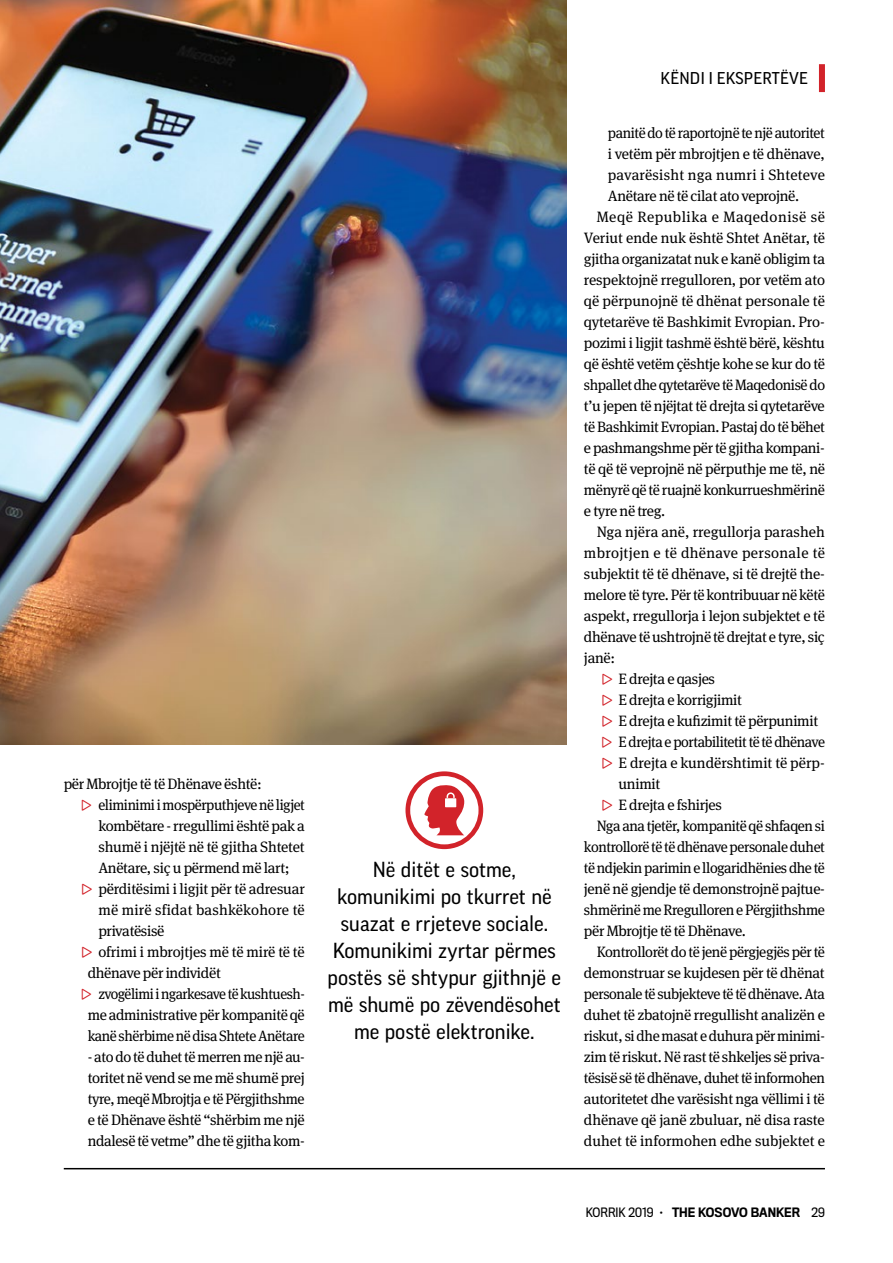
<style>
.page{position:relative;width:893px;height:1263px;background:#fff}
.page>*{position:absolute;margin:0;border:0;box-sizing:border-box;transform-origin:0 0}
.t1{font:21px/27px "Good Pro";color:#000;text-align:center}
.t2{font:16.5px "Good Pro";letter-spacing:.01em;color:#000}
.t3{font:15px/21px "Meta Serif Pro";letter-spacing:-.02em;color:#000;text-align:justify}
.t4{font:15px "Meta Serif Pro";color:#000}
.t5{font:15px "Meta Serif Pro";letter-spacing:-.02em;color:#000;scale:.96 1}
.t6{font:15px "Meta Serif Pro";letter-spacing:-.02em;color:#000;scale:.95 1}
.t7{font:15px "Meta Serif Pro";letter-spacing:.02em;color:#000}
.t8{font:15px "Meta Serif Pro";letter-spacing:.015em;color:#000}
.t9{font:15px "Meta Serif Pro";letter-spacing:.01em;color:#000}
.t10{font:15px "Meta Serif Pro";letter-spacing:.035em;color:#000}
.t11{font:500 12px "Titling Gothic FB Narrow";color:#000}
.s1{font-family:"Netto Icons OT";color:#d2232a}
.s2{font-weight:400}
</style>
<div class="page">
<div style="left:819px;top:64px;width:6px;height:28px;background:#d2232a"></div>
<hr style="left:64px;top:1168px;width:761px;height:1px;background:#000">
<img style="left:0;top:0;width:567px;height:744px">
<svg style="left:405px;top:771px;width:78px;height:78px"></svg>
<p class="t3" style="left:64px;top:773px;width:199px">për Mbrojtje të të Dhënave është:</p>
<p class="t5" style="left:77px;top:794px;width:239px"><span class="s1">&gt;</span> eliminimi i mospërputhjeve në ligjet</p>
<p class="t3" style="left:98px;top:815px;width:208px">kombëtare - rregullimi është pak a</p>
<p class="t3" style="left:98px;top:836px;width:208px">shumë i njëjtë në të gjitha Shtetet</p>
<p class="t3" style="left:98px;top:857px;width:193px">Anëtare, siç u përmend më lart;</p>
<p class="t3" style="left:77px;top:878px;width:230px"><span class="s1">&gt;</span> përditësimi i ligjit për të adresuar</p>
<p class="t9" style="left:98px;top:899px;width:208px">më mirë sfidat bashkëkohore të</p>
<p class="t3" style="left:98px;top:920px;width:67px">privatësisë</p>
<p class="t3" style="left:77px;top:941px;width:230px"><span class="s1">&gt;</span>ofrimi i mbrojtjes më të mirë të të</p>
<p class="t3" style="left:88px;top:962px;width:135px">dhënave për individët</p>
<p class="t6" style="left:77px;top:983px;width:242px"><span class="s1">&gt;</span> zvogëlimi i ngarkesave të kushtuesh-</p>
<p class="t3" style="left:88px;top:1004px;width:219px">me administrative për kompanitë që</p>
<p class="t5" style="left:88px;top:1025px;width:228px">kanë shërbime në disa Shtete Anëtare</p>
<p class="t3" style="left:88px;top:1046px;width:219px">- ato do të duhet të merren me një au&shy;toritet në vend se me më shumë prej tyre, meqë Mbrojtja e të Përgjithshme e të Dhënave është “shërbim me një ndalesë të vetme” dhe të gjitha kom-</p>
<h1 class="t1" style="left:328px;top:856px;width:235px">Në ditët e sotme, komunikimi po tkurret në suazat e rrjeteve sociale.<br>Komunikimi zyrtar përmes postës së shtypur gjithnjë e më shumë po zëvendësohet me postë elektronike.</h1>
<p class="t2" style="left:660px;top:68px;width:149px">KËNDI I EKSPERTËVE</p>
<p class="t3" style="left:608px;top:122px;width:218px">panitë do të raportojnë te një autoritet</p>
<p class="t3" style="left:608px;top:143px;width:218px">i vetëm për mbrojtjen e të dhënave,</p>
<p class="t8" style="left:608px;top:164px;width:219px">pavarësisht nga numri i Shteteve</p>
<p class="t3" style="left:608px;top:185px;width:193px">Anëtare në të cilat ato veprojnë.</p>
<p class="t10" style="left:597px;top:206px;width:230px">Meqë Republika e Maqedonisë së</p>
<p class="t4" style="left:584px;top:227px;width:243px">Veriut ende nuk është Shtet Anëtar, të</p>
<p class="t3" style="left:584px;top:248px;width:243px">gjitha organizatat nuk e kanë obligim ta</p>
<p class="t3" style="left:584px;top:269px;width:243px">respektojnë rregulloren, por vetëm ato</p>
<p class="t4" style="left:584px;top:290px;width:242px">që përpunojnë të dhënat personale të</p>
<p class="t3" style="left:584px;top:311px;width:242px">qytetarëve të Bashkimit Evropian. Pro-</p>
<p class="t3" style="left:584px;top:332px;width:242px">pozimi i ligjit tashmë është bërë, kështu</p>
<p class="t3" style="left:584px;top:353px;width:243px">që është vetëm çështje kohe se kur do të</p>
<p class="t3" style="left:584px;top:374px;width:243px">shpallet dhe qytetarëve të Maqedonisë do</p>
<p class="t3" style="left:584px;top:395px;width:242px">t’u jepen të njëjtat të drejta si qytetarëve</p>
<p class="t3" style="left:584px;top:416px;width:242px">të Bashkimit Evropian. Pastaj do të bëhet</p>
<p class="t3" style="left:584px;top:437px;width:242px">e pashmangshme për të gjitha kompani-</p>
<p class="t3" style="left:584px;top:458px;width:243px">të që të veprojnë në përputhje me të, në</p>
<p class="t3" style="left:584px;top:479px;width:242px">mënyrë që të ruajnë konkurrueshmërinë</p>
<p class="t3" style="left:584px;top:500px;width:83px">e tyre në treg.</p>
<p class="t4" style="left:597px;top:521px;width:230px">Nga njëra anë, rregullorja parasheh</p>
<p class="t7" style="left:584px;top:542px;width:242px">mbrojtjen e të dhënave personale të</p>
<p class="t3" style="left:584px;top:563px;width:243px">subjektit të të dhënave, si të drejtë the-</p>
<p class="t3" style="left:584px;top:584px;width:242px">melore të tyre. Për të kontribuuar në këtë</p>
<p class="t3" style="left:584px;top:605px;width:242px">aspekt, rregullorja i lejon subjektet e të</p>
<p class="t3" style="left:584px;top:626px;width:242px">dhënave të ushtrojnë të drejtat e tyre, siç</p>
<p class="t3" style="left:584px;top:647px;width:33px">janë:</p>
<p class="t3" style="left:597px;top:668px;width:120px"><span class="s1">&gt;</span> E drejta e qasjes</p>
<p class="t3" style="left:597px;top:689px;width:147px"><span class="s1">&gt;</span> E drejta e korrigjimit</p>
<p class="t3" style="left:597px;top:710px;width:223px"><span class="s1">&gt;</span> E drejta e kufizimit të përpunimit</p>
<p class="t5" style="left:597px;top:731px;width:239px"><span class="s1">&gt;</span> E drejta e portabilitetit të të dhënave</p>
<p class="t3" style="left:597px;top:752px;width:230px"><span class="s1">&gt;</span>E drejta e kundërshtimit të përp-</p>
<p class="t3" style="left:619px;top:773px;width:43px">unimit</p>
<p class="t3" style="left:597px;top:794px;width:127px"><span class="s1">&gt;</span> E drejta e fshirjes</p>
<p class="t3" style="left:597px;top:815px;width:230px">Nga ana tjetër, kompanitë që shfaqen si</p>
<p class="t3" style="left:584px;top:836px;width:242px">kontrollorë të të dhënave personale duhet</p>
<p class="t3" style="left:584px;top:857px;width:242px">të ndjekin parimin e llogaridhënies dhe të</p>
<p class="t3" style="left:584px;top:878px;width:242px">jenë në gjendje të demonstrojnë pajtue-</p>
<p class="t3" style="left:584px;top:899px;width:242px">shmërinë me Rregulloren e Përgjithshme</p>
<p class="t3" style="left:584px;top:920px;width:164px">për Mbrojtje të të Dhënave.</p>
<p class="t3" style="left:597px;top:941px;width:230px">Kontrollorët do të jenë përgjegjës për të</p>
<p class="t3" style="left:584px;top:962px;width:242px">demonstruar se kujdesen për të dhënat</p>
<p class="t3" style="left:584px;top:983px;width:242px">personale të subjekteve të të dhënave. Ata</p>
<p class="t3" style="left:584px;top:1004px;width:242px">duhet të zbatojnë rregullisht analizën e</p>
<p class="t3" style="left:584px;top:1025px;width:242px">riskut, si dhe masat e duhura për minimi-</p>
<p class="t3" style="left:584px;top:1046px;width:242px">zim të riskut. Në rast të shkeljes së priva-</p>
<p class="t3" style="left:584px;top:1067px;width:242px">tësisë së të dhënave, duhet të informohen</p>
<p class="t3" style="left:584px;top:1088px;width:242px">autoritetet dhe varësisht nga vëllimi i të</p>
<p class="t3" style="left:584px;top:1109px;width:242px">dhënave që janë zbuluar, në disa raste</p>
<p class="t4" style="left:584px;top:1130px;width:243px">duhet të informohen edhe subjektet e</p>
<p class="t11" style="left:586px;top:1205px;width:241px"><span class="s2">KORRIK 2019 •</span> THE KOSOVO BANKER <span class="s2">29</span></p>
</div>
